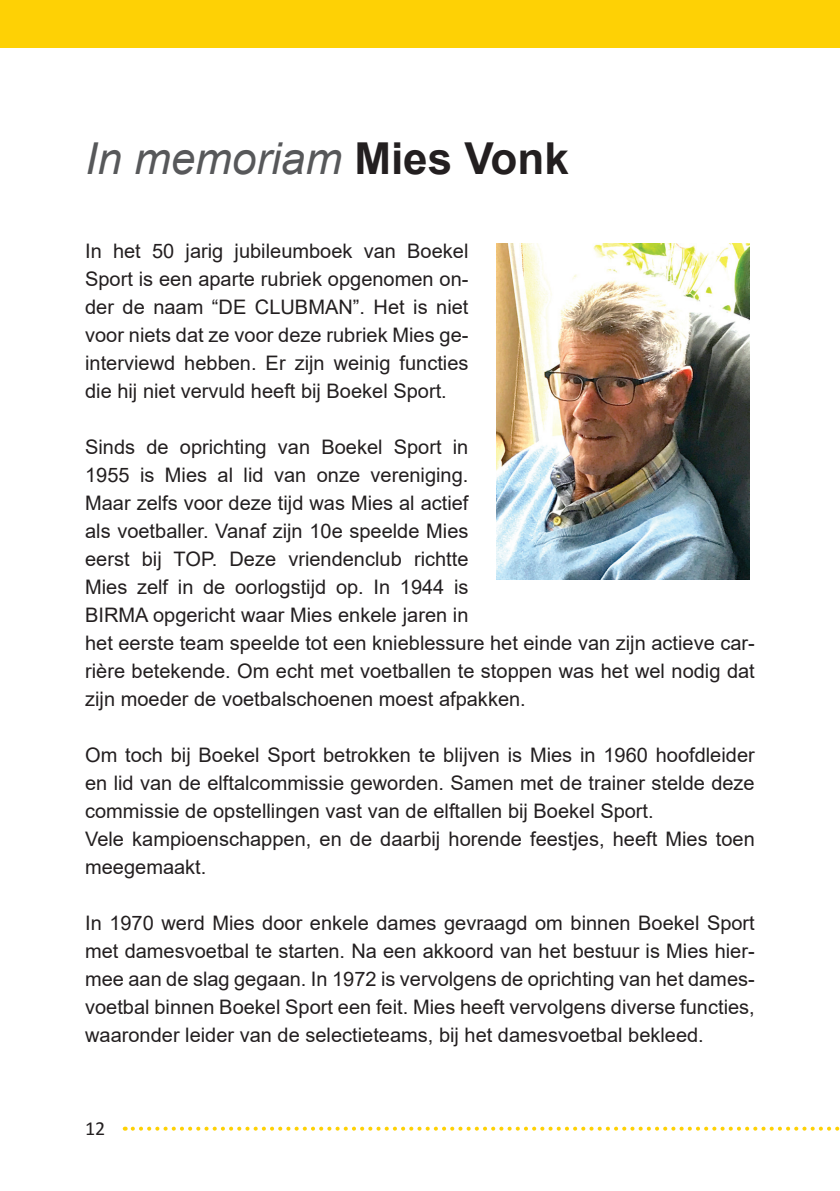
<style>
.page{position:relative;width:840px;height:1191px;background:#fff}
.page>*{position:absolute;margin:0;border:0;box-sizing:border-box;transform-origin:0 0}
.t1{font:italic 44px "Arial";color:#57585a}
.t2{font:20px/28px "Arial";color:#231f20;text-align:justify}
.t3{font:20px "Calibri";color:#231f20}
.s1{font-weight:700;font-style:normal;color:#231f20}
</style>
<div class="page">
<svg style="left:133px;top:1126px;width:707px;height:4px"></svg>
<div style="left:0;top:0;width:839px;height:48px;background:#fed105"></div>
<img style="left:496px;top:244px;width:252px;height:336px">
<h1 class="t1" style="left:85px;top:130px;width:485px">In memoriam <span class="s1">Mies Vonk</span></h1>
<p class="t2" style="left:85px;top:237px;width:384px">In het 50 jarig jubileumboek van Boekel Sport is een aparte rubriek opgenomen on&shy;der de naam “DE CLUBMAN”. Het is niet voor niets dat ze voor deze rubriek Mies ge&shy;ïnterviewd hebben. Er zijn weinig functies die hij niet vervuld heeft bij Boekel Sport.</p>
<p class="t2" style="left:85px;top:433px;width:670px;text-align:left">Sinds de oprichting van Boekel Sport in<br>1955 is Mies al lid van onze vereniging.<br>Maar zelfs voor deze tijd was Mies al actief<br>als voetballer. Vanaf zijn 10e speelde Mies<br>eerst bij TOP. Deze vriendenclub richtte<br>Mies zelf in de oorlogstijd op. In 1944 is<br>BIRMA opgericht waar Mies enkele jaren in<br>het eerste team speelde tot een knieblessure het einde van zijn actieve car&shy;rière betekende. Om echt met voetballen te stoppen was het wel nodig dat zijn moeder de voetbalschoenen moest afpakken.</p>
<p class="t2" style="left:85px;top:741px;width:670px;text-align:left">Om toch bij Boekel Sport betrokken te blijven is Mies in 1960 hoofdleider en lid van de elftalcommissie geworden. Samen met de trainer stelde deze commissie de opstellingen vast van de elftallen bij Boekel Sport.<br>Vele kampioenschappen, en de daarbij horende feestjes, heeft Mies toen meegemaakt.</p>
<p class="t2" style="left:85px;top:909px;width:670px">In 1970 werd Mies door enkele dames gevraagd om binnen Boekel Sport met damesvoetbal te starten. Na een akkoord van het bestuur is Mies hier&shy;mee aan de slag gegaan. In 1972 is vervolgens de oprichting van het dames&shy;voetbal binnen Boekel Sport een feit. Mies heeft vervolgens diverse functies, waaronder leider van de selectieteams, bij het damesvoetbal bekleed.</p>
<p class="t3" style="left:85px;top:1114px;width:22px">12</p>
</div>
